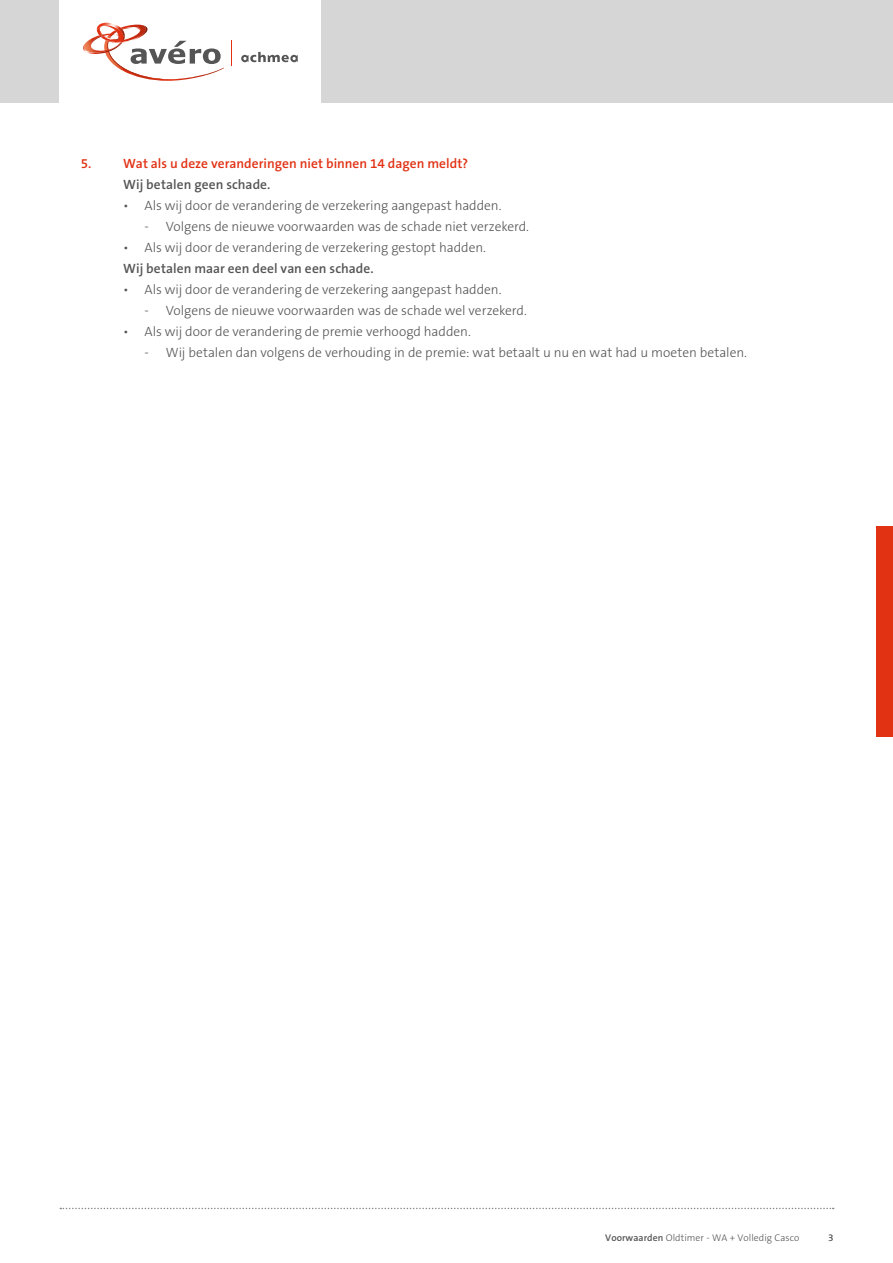
<style>
.page{position:relative;width:893px;height:1263px;background:#fff}
.page>*{position:absolute;margin:0;border:0;box-sizing:border-box;transform-origin:0 0}
.t1{font:300 13.5px "The Sans B3";letter-spacing:-.005em;color:#555}
.t2{font:600 13.5px "The Sans B6";letter-spacing:.005em;color:#555}
.t3{font:600 13.5px "The Sans B6";color:#e13214}
.t4{font:300 9.75px "The Sans B3";letter-spacing:.005em;color:#555}
.s1{font-family:"The Sans B6";font-weight:600}
</style>
<div class="page">
<div style="left:0;top:0;width:893px;height:103px;background:#d6d6d6"></div>
<div style="left:60px;top:0;width:261px;height:103px;background:#fff"></div>
<svg style="left:241px;top:52px;width:57px;height:10px"></svg>
<svg style="left:83px;top:22px;width:141px;height:59px"></svg>
<svg style="left:231px;top:41px;width:1px;height:25px"></svg>
<svg style="left:60px;top:1208px;width:774px;height:1px"></svg>
<div style="left:876px;top:526px;width:17px;height:211px;background:#e13214"></div>
<p class="t3" style="left:81px;top:156px;width:389px">5. Wat als u deze veranderingen niet binnen 14 dagen meldt?</p>
<p class="t2" style="left:123px;top:177px;width:149px">Wij betalen geen schade.</p>
<p class="t1" style="left:123px;top:199px;width:380px">• Als wij door de verandering de verzekering aangepast hadden.</p>
<p class="t1" style="left:145px;top:220px;width:386px">- Volgens de nieuwe voorwaarden was de schade niet verzekerd.</p>
<p class="t1" style="left:123px;top:241px;width:364px">• Als wij door de verandering de verzekering gestopt hadden.</p>
<p class="t2" style="left:123px;top:261px;width:252px">Wij betalen maar een deel van een schade.</p>
<p class="t1" style="left:123px;top:283px;width:380px">• Als wij door de verandering de verzekering aangepast hadden.</p>
<p class="t1" style="left:145px;top:304px;width:384px">- Volgens de nieuwe voorwaarden was de schade wel verzekerd.</p>
<p class="t1" style="left:123px;top:325px;width:349px">• Als wij door de verandering de premie verhoogd hadden.</p>
<p class="t1" style="left:145px;top:346px;width:604px">- Wij betalen dan volgens de verhouding in de premie: wat betaalt u nu en wat had u moeten betalen.</p>
<p class="t4" style="left:605px;top:1233px;width:196px"><span class="s1">Voorwaarden</span> Oldtimer - WA + Volledig Casco</p>
<p class="t4" style="left:828px;top:1233px;width:7px">3</p>
</div>
